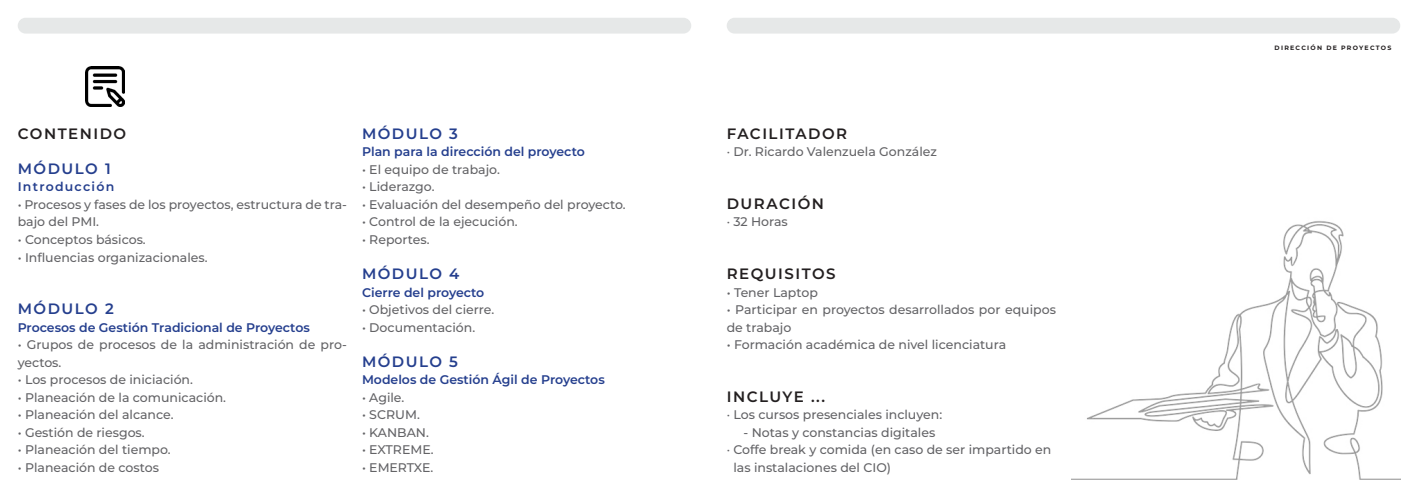
<style>
.page{position:relative;width:1418px;height:497px;background:#fff}
.page>*{position:absolute;margin:0;border:0;box-sizing:border-box;transform-origin:0 0}
.t1{font:600 15px "Montserrat";letter-spacing:.1em;color:#231f20}
.t2{font:600 15px "Montserrat";letter-spacing:.1em;color:#253f8e}
.t3{font:500 12.5px/17.5px "Montserrat";color:#636366}
.t4{font:600 12.5px "Montserrat";color:#253f8e}
.t5{font:600 12.5px "Montserrat";letter-spacing:.1em;color:#253f8e}
.t6{font:700 6.25px "Montserrat";letter-spacing:.2em;color:#231f20}
</style>
<div class="page">
<div style="left:726px;top:18px;width:674px;height:16px;background:#e6e8e8;border-radius:8px"></div>
<div style="left:18px;top:18px;width:673px;height:16px;background:#e6e8e8;border-radius:8px"></div>
<img style="left:85px;top:67px;width:40px;height:39px">
<img style="left:1087px;top:221px;width:296px;height:257px">
<p class="t1" style="left:18px;top:123px;width:110px">CONTENIDO</p>
<p class="t2" style="left:18px;top:158px;width:94px">MÓDULO 1</p>
<p class="t5" style="left:18px;top:178px;width:98px">Introducción</p>
<p class="t3" style="left:18px;top:195px;width:331px">• Procesos y fases de los proyectos, estructura de tra&shy;bajo del PMI.</p>
<p class="t3" style="left:18px;top:230px;width:130px">• Conceptos básicos.</p>
<p class="t3" style="left:18px;top:247px;width:191px">• Influencias organizacionales.</p>
<p class="t2" style="left:18px;top:298px;width:97px">MÓDULO 2</p>
<p class="t4" style="left:18px;top:318px;width:294px">Procesos de Gestión Tradicional de Proyectos</p>
<p class="t3" style="left:18px;top:335px;width:331px">• Grupos de procesos de la administración de pro&shy;yectos.</p>
<p class="t3" style="left:18px;top:370px;width:177px">• Los procesos de iniciación.</p>
<p class="t3" style="left:18px;top:387px;width:210px">• Planeación de la comunicación.</p>
<p class="t3" style="left:18px;top:405px;width:157px">• Planeación del alcance.</p>
<p class="t3" style="left:18px;top:422px;width:128px">• Gestión de riesgos.</p>
<p class="t3" style="left:18px;top:440px;width:154px">• Planeación del tiempo.</p>
<p class="t3" style="left:18px;top:457px;width:143px">• Planeación de costos</p>
<p class="t2" style="left:362px;top:123px;width:97px">MÓDULO 3</p>
<p class="t4" style="left:362px;top:143px;width:224px">Plan para la dirección del proyecto</p>
<p class="t3" style="left:362px;top:160px;width:139px">• El equipo de trabajo.</p>
<p class="t3" style="left:362px;top:177px;width:74px">• Liderazgo.</p>
<p class="t3" style="left:362px;top:195px;width:265px">• Evaluación del desempeño del proyecto.</p>
<p class="t3" style="left:362px;top:212px;width:157px">• Control de la ejecución.</p>
<p class="t3" style="left:362px;top:230px;width:69px">• Reportes.</p>
<p class="t2" style="left:362px;top:263px;width:99px">MÓDULO 4</p>
<p class="t4" style="left:362px;top:283px;width:124px">Cierre del proyecto</p>
<p class="t3" style="left:362px;top:300px;width:134px">• Objetivos del cierre.</p>
<p class="t3" style="left:362px;top:317px;width:115px">• Documentación.</p>
<p class="t2" style="left:362px;top:350px;width:97px">MÓDULO 5</p>
<p class="t4" style="left:362px;top:370px;width:244px">Modelos de Gestión Ágil de Proyectos</p>
<p class="t3" style="left:362px;top:387px;width:44px">• Agile.</p>
<p class="t3" style="left:362px;top:405px;width:59px">• SCRUM.</p>
<p class="t3" style="left:362px;top:422px;width:68px">• KANBAN.</p>
<p class="t3" style="left:362px;top:440px;width:73px">• EXTREME.</p>
<p class="t3" style="left:362px;top:457px;width:73px">• EMERTXE.</p>
<p class="t1" style="left:726px;top:123px;width:122px">FACILITADOR</p>
<p class="t3" style="left:726px;top:142px;width:212px">· Dr. Ricardo Valenzuela González</p>
<p class="t1" style="left:726px;top:193px;width:99px">DURACIÓN</p>
<p class="t3" style="left:726px;top:212px;width:63px">· 32 Horas</p>
<p class="t1" style="left:726px;top:263px;width:110px">REQUISITOS</p>
<p class="t3" style="left:726px;top:282px;width:93px">• Tener Laptop</p>
<p class="t3" style="left:726px;top:300px;width:331px">• Participar en proyectos desarrollados por equipos de trabajo</p>
<p class="t3" style="left:726px;top:335px;width:281px">• Formación académica de nivel licenciatura</p>
<p class="t1" style="left:726px;top:385px;width:100px">INCLUYE ...</p>
<p class="t3" style="left:726px;top:405px;width:217px">· Los cursos presenciales incluyen:</p>
<p class="t3" style="left:743px;top:422px;width:193px">- Notas y constancias digitales</p>
<p class="t3" style="left:726px;top:440px;width:326px">· Coffe break y comida (en caso de ser impartido en</p>
<p class="t3" style="left:733px;top:457px;width:159px">las instalaciones del CIO)</p>
<p class="t6" style="left:1274px;top:44px;width:118px">DIRECCIÓN DE PROYECTOS</p>
</div>
